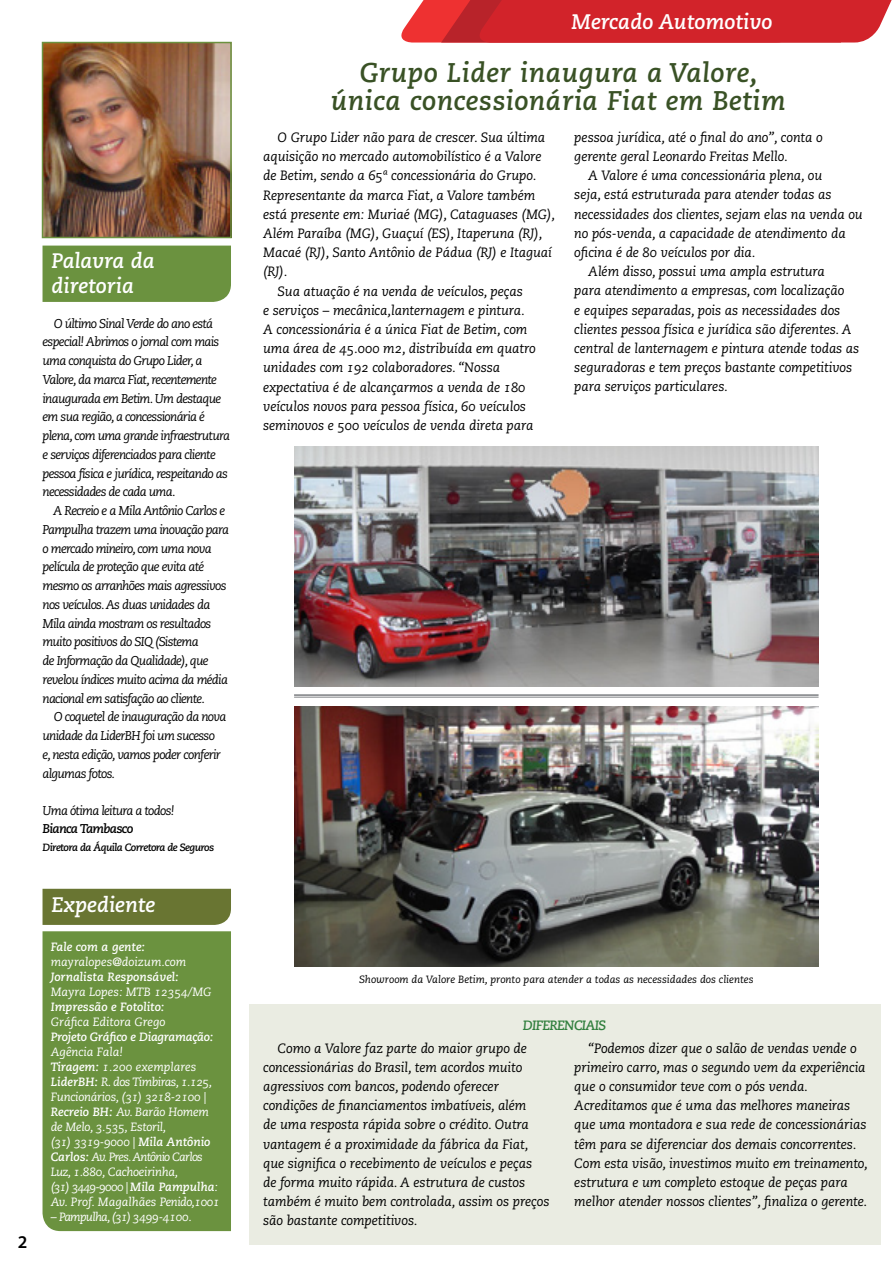
<style>
.page{position:relative;width:893px;height:1263px;background:#fff}
.page>*{position:absolute;margin:0;border:0;box-sizing:border-box;transform-origin:0 0}
.t1{font:27px/28.7px "Caecilia Bold Italic Os F";letter-spacing:.02em;color:#395125;text-align:center}
.t2{font:21px/25.2px "Caecilia Bold Italic Os F";color:#fff}
.t3{font:600 18px "Myriad Pro";color:#000}
.t4{font:13.5px/19.2px "Caecilia Italic Os F";letter-spacing:-.005em;color:#000}
.t5{font:13.5px "Caecilia Bold Italic Os F";color:#317f3e}
.t6{font:12.75px/18.8px "Caecilia Italic Os F";letter-spacing:-.055em;color:#000}
.t7{font:12.75px "Caecilia Bold Italic Os F";letter-spacing:-.055em;color:#000}
.t8{font:12px/15px "Caecilia Italic Os F";letter-spacing:-.02em;color:#fff}
.t9{font:12px "Caecilia Italic Os F";color:#fff}
.t10{font:12px "Caecilia Bold Italic Os F";color:#fff}
.t11{font:12px "Caecilia Bold Italic Os F";letter-spacing:-.02em;color:#fff}
.t12{font:12px "Caecilia Italic Os F";letter-spacing:-.06em;color:#fff}
.t13{font:10.5px "Caecilia Italic Os F";color:#000}
.t14{font:10.5px "Caecilia Bold Italic Os F";letter-spacing:-.055em;color:#000}
.s1{font-family:"Caecilia Bold Italic Os F"}
</style>
<div class="page">
<div style="left:249px;top:1005px;width:631px;height:240px;background:#eaece2"></div>
<div style="left:43px;top:246px;width:188px;height:56px;background:#6b923f"></div>
<div style="left:43px;top:931px;width:188px;height:300px;background:#6b923f"></div>
<div style="left:43px;top:889px;width:188px;height:36px;background:#697532"></div>
<img style="left:45px;top:45px;width:184px;height:190px">
<div style="left:42px;top:42px;width:190px;height:196px;border:2px solid #6b923f"></div>
<svg style="left:401px;top:0;width:491px;height:43px;background:#d42e34"></svg>
<hr style="left:294px;top:694px;width:525px;height:2px;background:#808285">
<hr style="left:294px;top:697px;width:525px;height:1px;background:#808285">
<img style="left:294px;top:446px;width:525px;height:241px">
<img style="left:294px;top:706px;width:525px;height:260px">
<h2 class="t2" style="left:52px;top:249px;width:105px">Palavra da diretoria</h2>
<p class="t6" style="left:43px;top:314px;width:189px;text-indent:11px">O último Sinal Verde do ano está especial! Abrimos o jornal com mais uma conquista do Grupo Lider, a Valore, da marca Fiat, recentemente inaugurada em Betim. Um destaque em sua região, a concessionária é plena, com uma grande infraestrutura e serviços diferenciados para cliente pessoa física e jurídica, respeitando as necessidades de cada uma.</p>
<p class="t6" style="left:43px;top:502px;width:188px;text-indent:11px">A Recreio e a Mila Antônio Carlos e Pampulha trazem uma inovação para o mercado mineiro, com uma nova película de proteção que evita até mesmo os arranhões mais agressivos nos veículos. As duas unidades da Mila ainda mostram os resultados muito positivos do SIQ (Sistema<br>de Informação da Qualidade), que revelou índices muito acima da média nacional em satisfação ao cliente.</p>
<p class="t6" style="left:43px;top:708px;width:185px;text-indent:11px">O coquetel de inauguração da nova unidade da LiderBH foi um sucesso e, nesta edição, vamos poder conferir algumas fotos.</p>
<p class="t6" style="left:43px;top:802px;width:133px">Uma ótima leitura a todos!</p>
<p class="t7" style="left:43px;top:821px;width:92px">Bianca Tambasco</p>
<p class="t14" style="left:43px;top:841px;width:173px">Diretora da Áquila Corretora de Seguros</p>
<h3 class="t3" style="left:18px;top:1230px;width:11px">2</h3>
<h2 class="t2" style="left:52px;top:893px;width:105px">Expediente</h2>
<p class="t10" style="left:51px;top:940px;width:96px">Fale com a gente:</p>
<p class="t9" style="left:51px;top:955px;width:137px">mayralopes@doizum.com</p>
<p class="t10" style="left:51px;top:970px;width:130px">Jornalista Responsável:</p>
<p class="t9" style="left:51px;top:985px;width:163px">Mayra Lopes: MTB 12354/MG</p>
<p class="t10" style="left:51px;top:1000px;width:115px">Impressão e Fotolito:</p>
<p class="t9" style="left:51px;top:1015px;width:116px">Gráfica Editora Grego</p>
<p class="t11" style="left:51px;top:1030px;width:164px">Projeto Gráfico e Diagramação:</p>
<p class="t8" style="left:51px;top:1045px;width:171px">Agência Fala!<br><span class="s1">Tiragem:</span> 1.200 exemplares<br><span class="s1">LiderBH:</span> R. dos Timbiras, 1.125,<br>Funcionários, (31) 3218-2100 |<br><span class="s1">Recreio BH:</span> Av. Barão Homem de Melo, 3.535, Estoril,<br>(31) 3319-9000 | <span class="s1">Mila Antônio<br>Carlos:</span> Av. Pres. Antônio Carlos<br>Luz, 1.880, Cachoeirinha,<br>(31) 3449-9000 | <span class="s1">Mila Pampulha</span>:<br>Av. Prof. Magalhães Penido,1001</p>
<p class="t12" style="left:51px;top:1210px;width:143px">– Pampulha, (31) 3499-4100.</p>
<h2 class="t2" style="left:572px;top:9px;width:202px">Mercado Automotivo</h2>
<h1 class="t1" style="left:331px;top:58px;width:456px">Grupo Lider inaugura a Valore, única concessionária Fiat em Betim</h1>
<p class="t4" style="left:278px;top:128px;width:269px">O Grupo Lider não para de crescer. Sua última</p>
<p class="t4" style="left:263px;top:147px;width:280px">aquisição no mercado automobilístico é a Valore</p>
<p class="t4" style="left:263px;top:166px;width:275px">de Betim, sendo a 65ª concessionária do Grupo.</p>
<p class="t4" style="left:263px;top:186px;width:274px">Representante da marca Fiat, a Valore também</p>
<p class="t4" style="left:263px;top:205px;width:293px">está presente em: Muriaé (MG), Cataguases (MG),</p>
<p class="t4" style="left:263px;top:224px;width:281px">Além Paraíba (MG), Guaçuí (ES), Itaperuna (RJ),</p>
<p class="t4" style="left:263px;top:243px;width:290px">Macaé (RJ), Santo Antônio de Pádua (RJ) e Itaguaí</p>
<p class="t4" style="left:263px;top:262px;width:26px">(RJ).</p>
<p class="t4" style="left:278px;top:282px;width:247px">Sua atuação é na venda de veículos, peças</p>
<p class="t4" style="left:263px;top:301px;width:263px">e serviços – mecânica,lanternagem e pintura.</p>
<p class="t4" style="left:263px;top:320px;width:266px">A concessionária é a única Fiat de Betim, com</p>
<p class="t4" style="left:263px;top:339px;width:274px">uma área de 45.000 m2, distribuída em quatro</p>
<p class="t4" style="left:263px;top:358px;width:239px">unidades com 192 colaboradores. “Nossa</p>
<p class="t4" style="left:263px;top:377px;width:264px">expectativa é de alcançarmos a venda de 180</p>
<p class="t4" style="left:263px;top:397px;width:264px">veículos novos para pessoa física, 60 veículos</p>
<p class="t4" style="left:263px;top:416px;width:272px">seminovos e 500 veículos de venda direta para</p>
<p class="t4" style="left:574px;top:128px;width:250px">pessoa jurídica, até o final do ano”, conta o gerente geral Leonardo Freitas Mello.</p>
<p class="t4" style="left:588px;top:166px;width:236px">A Valore é uma concessionária plena, ou</p>
<p class="t4" style="left:574px;top:185px;width:259px">seja, está estruturada para atender todas as</p>
<p class="t4" style="left:574px;top:205px;width:290px">necessidades dos clientes, sejam elas na venda ou</p>
<p class="t4" style="left:574px;top:224px;width:273px">no pós-venda, a capacidade de atendimento da</p>
<p class="t4" style="left:574px;top:243px;width:183px">oficina é de 80 veículos por dia.</p>
<p class="t4" style="left:588px;top:262px;width:238px">Além disso, possui uma ampla estrutura</p>
<p class="t4" style="left:574px;top:281px;width:272px">para atendimento a empresas, com localização</p>
<p class="t4" style="left:574px;top:301px;width:268px">e equipes separadas, pois as necessidades dos</p>
<p class="t4" style="left:574px;top:320px;width:279px">clientes pessoa física e jurídica são diferentes. A</p>
<p class="t4" style="left:574px;top:339px;width:287px">central de lanternagem e pintura atende todas as</p>
<p class="t4" style="left:574px;top:358px;width:279px">seguradoras e tem preços bastante competitivos</p>
<p class="t4" style="left:574px;top:377px;width:155px">para serviços particulares.</p>
<p class="t13" style="left:359px;top:973px;width:396px">Showroom da Valore Betim, pronto para atender a todas as necessidades dos clientes</p>
<p class="t5" style="left:523px;top:1017px;width:17px">Diferenciais</p>
<p class="t4" style="left:263px;top:1039px;width:288px;text-indent:14px">Como a Valore faz parte do maior grupo de concessionárias do Brasil, tem acordos muito agressivos com bancos, podendo oferecer condições de financiamentos imbatíveis, além<br>de uma resposta rápida sobre o crédito. Outra vantagem é a proximidade da fábrica da Fiat, que significa o recebimento de veículos e peças<br>de forma muito rápida. A estrutura de custos também é muito bem controlada, assim os preços são bastante competitivos.</p>
<p class="t4" style="left:574px;top:1039px;width:295px;text-indent:14px">“Podemos dizer que o salão de vendas vende o primeiro carro, mas o segundo vem da experiência que o consumidor teve com o pós venda.<br>Acreditamos que é uma das melhores maneiras que uma montadora e sua rede de concessionárias têm para se diferenciar dos demais concorrentes.<br>Com esta visão, investimos muito em treinamento, estrutura e um completo estoque de peças para melhor atender nossos clientes”, finaliza o gerente.</p>
</div>
